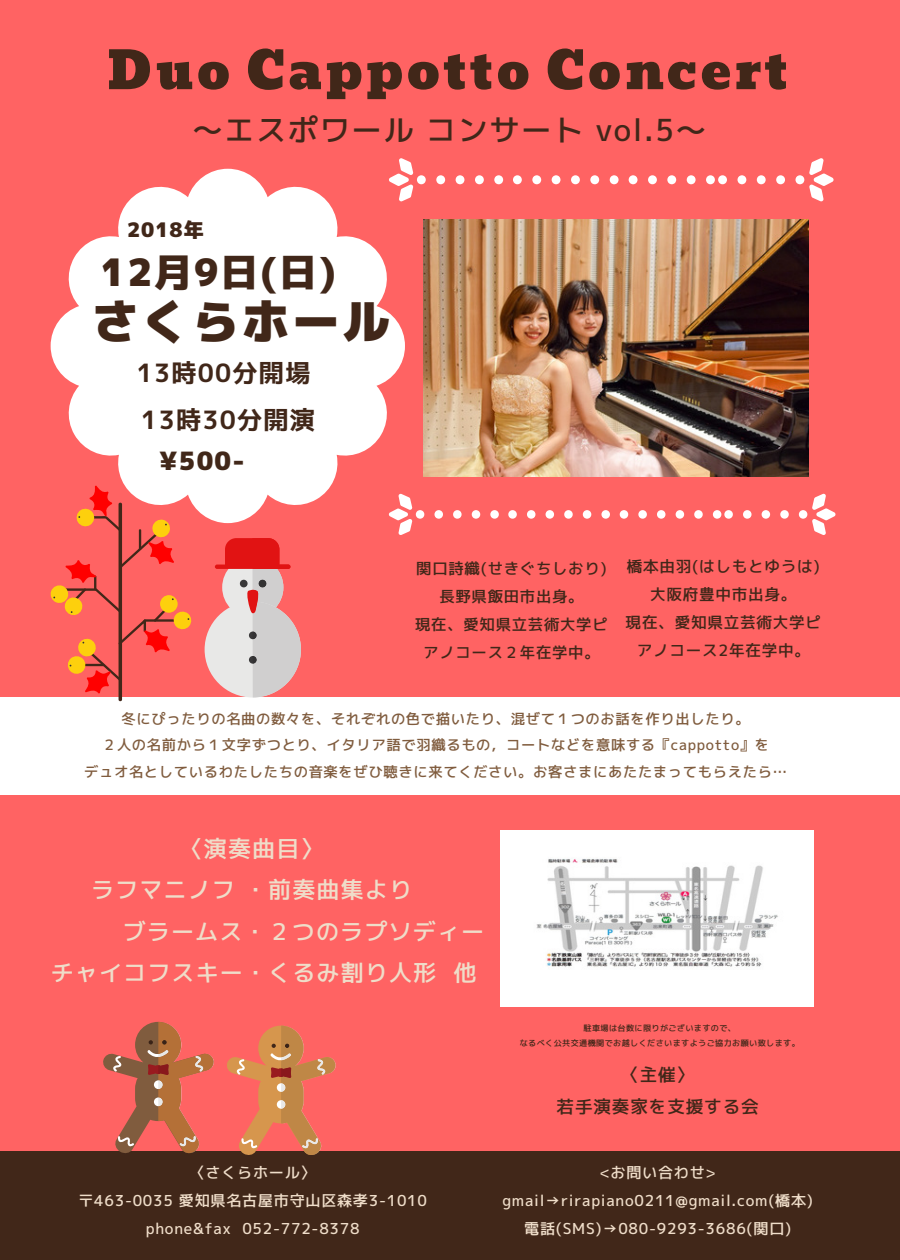
<style>
.page{position:relative;width:900px;height:1260px;background:#ff6363}
.page>*{position:absolute;margin:0;border:0;box-sizing:border-box;transform-origin:0 0}
.t1{font:51.25px "Bevan";letter-spacing:.05em;color:#412719}
.t2{font:47.75px "mplus 1 p black";letter-spacing:.05em;color:#412719}
.t3{font:37.75px "mplus 1 p black";letter-spacing:.05em;color:#412719}
.t4{font:30.25px "mplus 1 p medium";letter-spacing:.05em;color:#412719}
.t5{font:25.25px/47px "mplus 1 p bold";letter-spacing:.05em;color:#412719}
.t6{font:25.25px "mplus 1 p black";color:#412719}
.t7{font:23px "mplus 1 p medium";letter-spacing:.05em;color:#efddc9}
.t8{font:20px "mplus 1 p black";letter-spacing:.05em;color:#412719}
.t9{font:17.5px/32px "mplus 1 p medium";letter-spacing:.05em;color:#412719;text-align:center}
.t10{font:15.5px/28px "mplus 1 p medium";letter-spacing:.05em;color:#412719;text-align:center}
.t11{font:15.25px/28px "mplus 1 p medium";letter-spacing:.05em;color:#412719;text-align:center}
.t12{font:15px/28px "mplus 1 p medium";letter-spacing:.05em;color:#efddc9;text-align:center}
.t13{font:14.25px/26.2px "mplus 1 p medium";letter-spacing:.05em;color:#805c3e;text-align:center}
.t14{font:8.25px/15px "mplus 1 p medium";letter-spacing:.045em;color:#412719;text-align:center}
</style>
<div class="page">
<svg style="left:51px;top:169px;width:354px;height:354px;fill:#fff"></svg>
<div style="left:0;top:698px;width:900px;height:97px;background:#fff"></div>
<div style="left:0;top:1151px;width:900px;height:109px;background:#412719"></div>
<svg style="left:51px;top:486px;width:140px;height:215px"></svg>
<img style="left:424px;top:219px;width:384px;height:257px">
<svg style="left:513px;top:175px;width:9px;height:9px"></svg>
<svg style="left:532px;top:175px;width:9px;height:9px"></svg>
<svg style="left:552px;top:175px;width:8px;height:9px"></svg>
<svg style="left:571px;top:175px;width:9px;height:9px"></svg>
<svg style="left:590px;top:175px;width:9px;height:9px"></svg>
<svg style="left:610px;top:175px;width:9px;height:9px"></svg>
<svg style="left:629px;top:175px;width:9px;height:9px"></svg>
<svg style="left:648px;top:175px;width:9px;height:9px"></svg>
<svg style="left:667px;top:175px;width:9px;height:9px"></svg>
<svg style="left:687px;top:175px;width:9px;height:9px"></svg>
<svg style="left:436px;top:175px;width:9px;height:9px"></svg>
<svg style="left:456px;top:175px;width:8px;height:9px"></svg>
<svg style="left:475px;top:175px;width:9px;height:9px"></svg>
<svg style="left:494px;top:175px;width:9px;height:9px"></svg>
<svg style="left:389px;top:158px;width:37px;height:44px"></svg>
<svg style="left:706px;top:175px;width:21px;height:9px"></svg>
<svg style="left:738px;top:175px;width:8px;height:9px"></svg>
<svg style="left:757px;top:175px;width:9px;height:9px"></svg>
<svg style="left:776px;top:175px;width:9px;height:9px"></svg>
<svg style="left:796px;top:158px;width:38px;height:44px"></svg>
<svg style="left:508px;top:510px;width:9px;height:9px"></svg>
<svg style="left:527px;top:510px;width:8px;height:9px"></svg>
<svg style="left:546px;top:510px;width:8px;height:9px"></svg>
<svg style="left:564px;top:510px;width:9px;height:9px"></svg>
<svg style="left:583px;top:510px;width:8px;height:9px"></svg>
<svg style="left:601px;top:510px;width:9px;height:9px"></svg>
<svg style="left:620px;top:510px;width:8px;height:9px"></svg>
<svg style="left:638px;top:510px;width:9px;height:9px"></svg>
<svg style="left:657px;top:510px;width:8px;height:9px"></svg>
<svg style="left:676px;top:510px;width:8px;height:9px"></svg>
<svg style="left:694px;top:510px;width:9px;height:9px"></svg>
<svg style="left:434px;top:510px;width:9px;height:9px"></svg>
<svg style="left:453px;top:510px;width:9px;height:9px"></svg>
<svg style="left:472px;top:510px;width:8px;height:9px"></svg>
<svg style="left:490px;top:510px;width:9px;height:9px"></svg>
<svg style="left:388px;top:493px;width:36px;height:42px"></svg>
<svg style="left:713px;top:510px;width:20px;height:9px"></svg>
<svg style="left:743px;top:510px;width:9px;height:9px"></svg>
<svg style="left:762px;top:510px;width:8px;height:9px"></svg>
<svg style="left:780px;top:510px;width:9px;height:9px"></svg>
<svg style="left:799px;top:493px;width:37px;height:42px"></svg>
<img style="left:501px;top:831px;width:313px;height:176px">
<svg style="left:227px;top:1026px;width:109px;height:129px"></svg>
<svg style="left:103px;top:1022px;width:111px;height:131px"></svg>
<div style="left:205px;top:602px;width:96px;height:96px;background:#e8e8e7;border-radius:50%"></div>
<hr style="left:215px;top:565px;width:75px;height:4px;background:#e11313;border-radius:2px">
<svg style="left:225px;top:538px;width:76px;height:160px"></svg>
<h1 class="t1" style="left:107px;top:30px;width:682px">Duo Cappotto Concert</h1>
<h3 class="t4" style="left:193px;top:108px;width:515px">〜エスポワールコンサート vol.5〜</h3>
<h3 class="t8" style="left:127px;top:216px;width:78px">2018年</h3>
<h3 class="t3" style="left:101px;top:245px;width:237px">12月9日(日)</h3>
<h2 class="t2" style="left:91px;top:288px;width:300px">さくらホール</h2>
<h3 class="t5" style="left:137px;top:349px;width:180px">13時00分開場<br>13時30分開演</h3>
<h3 class="t6" style="left:159px;top:443px;width:87px">¥500-</h3>
<p class="t11" style="left:415px;top:554px;width:194px">関口詩織(せきぐちしおり)長野県飯田市出身。<br>現在、愛知県立芸術大学ピアノコース２年在学中。</p>
<p class="t10" style="left:626px;top:552px;width:197px">橋本由羽(はしもとゆうは)大阪府豊中市出身。<br>現在、愛知県立芸術大学ピアノコース2年在学中。</p>
<p class="t13" style="left:84px;top:706px;width:704px">冬にぴったりの名曲の数々を、それぞれの色で描いたり、混ぜて１つのお話を作り出したり。<br>２人の名前から１文字ずつとり、イタリア語で羽織るもの，コートなどを意味する『cappotto』を<br>デュオ名としているわたしたちの音楽をぜひ聴きに来てください。お客さまにあたたまってもらえたら…</p>
<h3 class="t7" style="left:180px;top:832px;width:145px">〈演奏曲目〉</h3>
<h3 class="t7" style="left:91px;top:874px;width:323px">ラフマニノフ・前奏曲集より</h3>
<h3 class="t7" style="left:123px;top:915px;width:363px">ブラームス・２つのラプソディー</h3>
<h3 class="t7" style="left:51px;top:956px;width:427px">チャイコフスキー・くるみ割り人形 他</h3>
<p class="t14" style="left:520px;top:1021px;width:282px">駐車場は台数に限りがございますので、<br>なるべく公共交通機関でお越しくださいますようご協力お願い致します。</p>
<p class="t9" style="left:557px;top:1059px;width:204px">〈主催〉<br>若手演奏家を支援する会</p>
<p class="t12" style="left:78px;top:1158px;width:350px">〈さくらホール〉<br>〒463-0035 愛知県名古屋市守山区森孝3-1010 phone&amp;fax 052-772-8378</p>
<p class="t12" style="left:502px;top:1158px;width:312px">&lt;お問い合わせ&gt; gmail→rirapiano0211@gmail.com(橋本)電話(SMS)→080-9293-3686(関口)</p>
</div>
